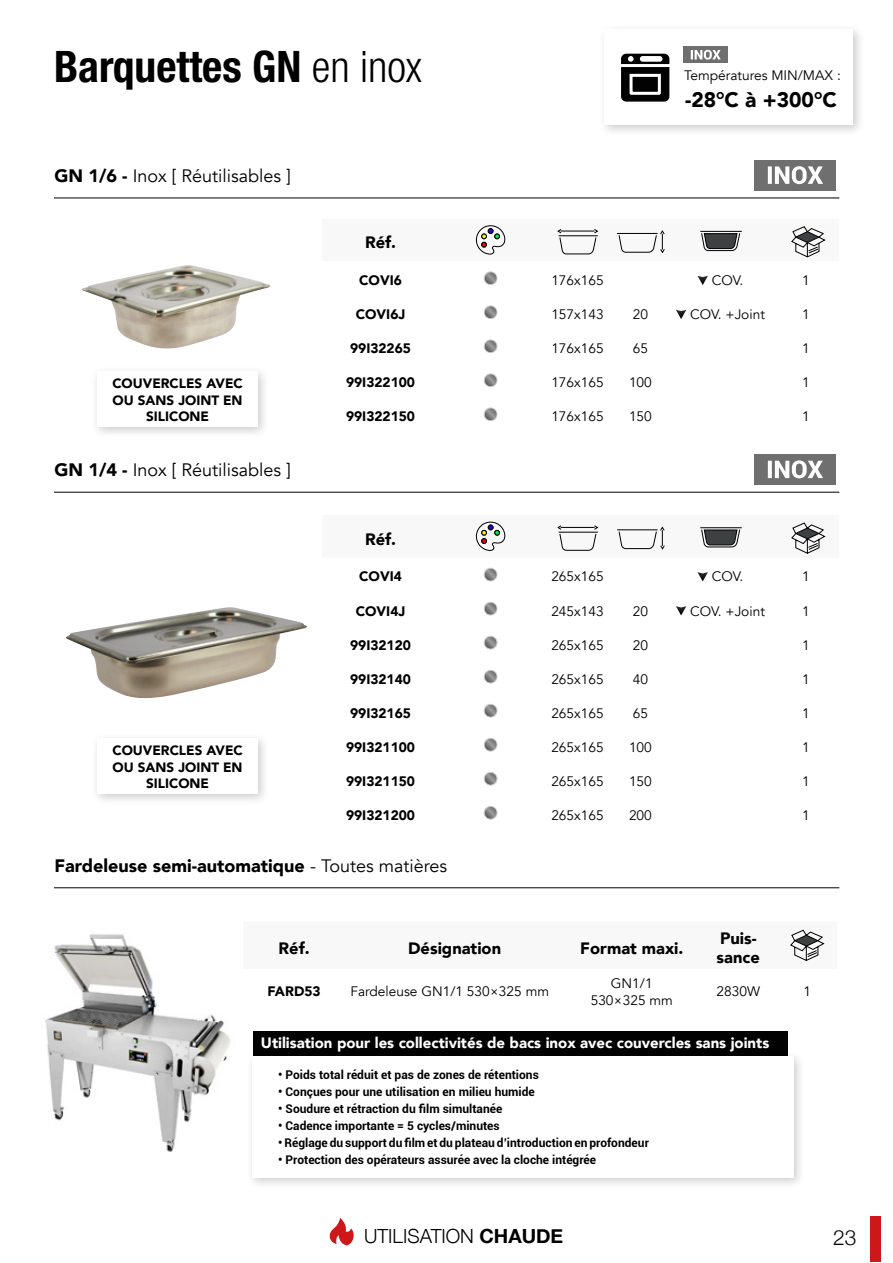
<style>
.page{position:relative;width:893px;height:1263px;background:#fff}
.page>*{position:absolute;margin:0;border:0;box-sizing:border-box;transform-origin:0 0}
.t1{font:700 condensed 43.5px "Helvetica Neue LT Std";color:#000}
.t2{font:900 21px "Avenir";color:#000}
.t3{font:300 21px "Helvetica Neue";color:#000}
.t4{font:300 19.5px "Helvetica Neue";color:#000}
.t5{font:18px "Avenir";color:#000}
.t6{font:900 18px "Avenir";color:#000}
.t7{font:900 16.5px/19.8px "Avenir";color:#000}
.t8{font:900 15px "Avenir";color:#fff}
.t9{font:13.65px/16.5px "Avenir";color:#000;text-align:center}
.t10{font:900 13.65px "Avenir";color:#000}
.t11{font:900 13.5px/16.2px "Avenir";color:#000;text-align:center}
.t12{font:700 12px "Roboto";color:#000}
.s1{font-weight:300}
.s2{font-weight:900}
.s3{font-weight:400}
.s4{font-weight:700}
</style>
<div class="page">
<svg style="left:329px;top:1218px;width:25px;height:27px"></svg>
<div style="left:870px;top:1216px;width:11px;height:46px;background:#cd1719"></div>
<hr style="left:54px;top:198px;width:785px;height:1px;background:#000">
<hr style="left:54px;top:492px;width:785px;height:1px;background:#000">
<hr style="left:54px;top:887px;width:785px;height:1px;background:#000">
<svg style="left:484px;top:272px;width:13px;height:13px"></svg>
<div style="left:484px;top:272px;width:13px;height:13px;border:1px solid #ccc;border-radius:50%"></div>
<svg style="left:697px;top:276px;width:11px;height:9px"></svg>
<svg style="left:484px;top:306px;width:13px;height:13px"></svg>
<div style="left:484px;top:306px;width:13px;height:13px;border:1px solid #ccc;border-radius:50%"></div>
<svg style="left:676px;top:310px;width:10px;height:9px"></svg>
<svg style="left:484px;top:340px;width:13px;height:13px"></svg>
<div style="left:484px;top:340px;width:13px;height:13px;border:1px solid #ccc;border-radius:50%"></div>
<svg style="left:484px;top:374px;width:13px;height:13px"></svg>
<div style="left:484px;top:374px;width:13px;height:13px;border:1px solid #ccc;border-radius:50%"></div>
<svg style="left:484px;top:408px;width:13px;height:13px"></svg>
<div style="left:484px;top:408px;width:13px;height:13px;border:1px solid #ccc;border-radius:50%"></div>
<svg style="left:484px;top:568px;width:13px;height:13px"></svg>
<div style="left:484px;top:568px;width:13px;height:13px;border:1px solid #ccc;border-radius:50%"></div>
<svg style="left:697px;top:572px;width:11px;height:9px"></svg>
<svg style="left:484px;top:602px;width:13px;height:13px"></svg>
<div style="left:484px;top:602px;width:13px;height:13px;border:1px solid #ccc;border-radius:50%"></div>
<svg style="left:676px;top:606px;width:10px;height:9px"></svg>
<svg style="left:484px;top:636px;width:13px;height:13px"></svg>
<div style="left:484px;top:636px;width:13px;height:13px;border:1px solid #ccc;border-radius:50%"></div>
<svg style="left:484px;top:670px;width:13px;height:13px"></svg>
<div style="left:484px;top:670px;width:13px;height:13px;border:1px solid #ccc;border-radius:50%"></div>
<svg style="left:484px;top:704px;width:13px;height:13px"></svg>
<div style="left:484px;top:704px;width:13px;height:13px;border:1px solid #ccc;border-radius:50%"></div>
<svg style="left:484px;top:738px;width:13px;height:13px"></svg>
<div style="left:484px;top:738px;width:13px;height:13px;border:1px solid #ccc;border-radius:50%"></div>
<svg style="left:484px;top:772px;width:13px;height:13px"></svg>
<div style="left:484px;top:772px;width:13px;height:13px;border:1px solid #ccc;border-radius:50%"></div>
<svg style="left:484px;top:806px;width:13px;height:13px"></svg>
<div style="left:484px;top:806px;width:13px;height:13px;border:1px solid #ccc;border-radius:50%"></div>
<svg style="left:475px;top:225px;width:351px;height:33px"></svg>
<svg style="left:475px;top:521px;width:351px;height:33px"></svg>
<div style="left:755px;top:160px;width:81px;height:30px;background:#706f6f"></div>
<svg style="left:768px;top:166px;width:55px;height:18px"></svg>
<div style="left:755px;top:454px;width:81px;height:31px;background:#706f6f"></div>
<svg style="left:768px;top:460px;width:55px;height:18px"></svg>
<img style="left:82px;top:265px;width:188px;height:84px">
<img style="left:66px;top:607px;width:241px;height:91px">
<img style="left:45px;top:934px;width:186px;height:218px">
<div style="left:91px;top:365px;width:179px;height:74px;background:#000;opacity:.2"></div>
<div style="left:97px;top:371px;width:160px;height:56px;background:#fff"></div>
<div style="left:91px;top:732px;width:179px;height:74px;background:#000;opacity:.2"></div>
<div style="left:97px;top:738px;width:160px;height:56px;background:#fff"></div>
<div style="left:598px;top:23px;width:267px;height:114px;background:#000;opacity:.2"></div>
<div style="left:604px;top:30px;width:249px;height:95px;background:#fff"></div>
<svg style="left:621px;top:54px;width:48px;height:48px"></svg>
<div style="left:684px;top:46px;width:44px;height:17px;background:#706f6f"></div>
<svg style="left:691px;top:50px;width:30px;height:10px"></svg>
<svg style="left:790px;top:929px;width:35px;height:32px"></svg>
<div style="left:253px;top:1032px;width:535px;height:31px;background:#020203"></div>
<div style="left:246px;top:1050px;width:559px;height:140px;background:#000;opacity:.2"></div>
<div style="left:252px;top:1056px;width:541px;height:122px;background:#fff"></div>
<h1 class="t1" style="left:54px;top:40px;width:370px">Barquettes GN <span class="s1">en inox</span></h1>
<h3 class="t5" style="left:54px;top:165px;width:238px"><span class="s2">GN 1/6 -</span> Inox [ Réutilisables ]</h3>
<p class="t9" style="left:684px;top:67px;width:158px">Températures MIN/MAX :</p>
<h2 class="t2" style="left:685px;top:81px;width:153px">-28°C à +300°C</h2>
<p class="t11" style="left:112px;top:375px;width:132px">COUVERCLES AVEC<br>OU SANS JOINT EN<br>SILICONE</p>
<h3 class="t5" style="left:54px;top:459px;width:238px"><span class="s2">GN 1/4 -</span> Inox [ Réutilisables ]</h3>
<p class="t11" style="left:112px;top:742px;width:132px">COUVERCLES AVEC<br>OU SANS JOINT EN<br>SILICONE</p>
<h3 class="t7" style="left:365px;top:232px;width:33px">Réf.</h3>
<p class="t10" style="left:359px;top:269px;width:44px">COVI6</p>
<p class="t9" style="left:551px;top:272px;width:54px">176x165</p>
<p class="t9" style="left:712px;top:272px;width:33px">COV.</p>
<p class="t9" style="left:802px;top:272px;width:9px">1</p>
<p class="t10" style="left:356px;top:303px;width:51px">COVI6J</p>
<p class="t9" style="left:551px;top:306px;width:54px">157x143</p>
<p class="t9" style="left:633px;top:306px;width:17px">20</p>
<p class="t9" style="left:690px;top:306px;width:76px">COV. +Joint</p>
<p class="t9" style="left:802px;top:306px;width:9px">1</p>
<p class="t10" style="left:350px;top:337px;width:62px">99I32265</p>
<p class="t9" style="left:551px;top:340px;width:54px">176x165</p>
<p class="t9" style="left:633px;top:340px;width:17px">65</p>
<p class="t9" style="left:802px;top:340px;width:9px">1</p>
<p class="t10" style="left:346px;top:371px;width:71px">99I322100</p>
<p class="t9" style="left:551px;top:374px;width:54px">176x165</p>
<p class="t9" style="left:629px;top:374px;width:24px">100</p>
<p class="t9" style="left:802px;top:374px;width:9px">1</p>
<p class="t10" style="left:346px;top:405px;width:71px">99I322150</p>
<p class="t9" style="left:551px;top:408px;width:54px">176x165</p>
<p class="t9" style="left:629px;top:408px;width:24px">150</p>
<p class="t9" style="left:802px;top:408px;width:9px">1</p>
<h3 class="t7" style="left:365px;top:528px;width:33px">Réf.</h3>
<p class="t10" style="left:359px;top:565px;width:44px">COVI4</p>
<p class="t9" style="left:551px;top:569px;width:54px">265x165</p>
<p class="t9" style="left:712px;top:569px;width:33px">COV.</p>
<p class="t9" style="left:802px;top:569px;width:9px">1</p>
<p class="t10" style="left:356px;top:599px;width:51px">COVI4J</p>
<p class="t9" style="left:551px;top:603px;width:54px">245x143</p>
<p class="t9" style="left:633px;top:603px;width:17px">20</p>
<p class="t9" style="left:690px;top:603px;width:76px">COV. +Joint</p>
<p class="t9" style="left:802px;top:603px;width:9px">1</p>
<p class="t10" style="left:350px;top:633px;width:62px">99I32120</p>
<p class="t9" style="left:551px;top:637px;width:54px">265x165</p>
<p class="t9" style="left:633px;top:637px;width:17px">20</p>
<p class="t9" style="left:802px;top:637px;width:9px">1</p>
<p class="t10" style="left:350px;top:667px;width:62px">99I32140</p>
<p class="t9" style="left:551px;top:671px;width:54px">265x165</p>
<p class="t9" style="left:633px;top:671px;width:17px">40</p>
<p class="t9" style="left:802px;top:671px;width:9px">1</p>
<p class="t10" style="left:350px;top:701px;width:62px">99I32165</p>
<p class="t9" style="left:551px;top:705px;width:54px">265x165</p>
<p class="t9" style="left:633px;top:705px;width:17px">65</p>
<p class="t9" style="left:802px;top:705px;width:9px">1</p>
<p class="t10" style="left:346px;top:735px;width:71px">99I321100</p>
<p class="t9" style="left:551px;top:739px;width:54px">265x165</p>
<p class="t9" style="left:629px;top:739px;width:24px">100</p>
<p class="t9" style="left:802px;top:739px;width:9px">1</p>
<p class="t10" style="left:346px;top:769px;width:71px">99I321150</p>
<p class="t9" style="left:551px;top:773px;width:54px">265x165</p>
<p class="t9" style="left:629px;top:773px;width:24px">150</p>
<p class="t9" style="left:802px;top:773px;width:9px">1</p>
<p class="t10" style="left:346px;top:803px;width:71px">99I321200</p>
<p class="t9" style="left:551px;top:807px;width:54px">265x165</p>
<p class="t9" style="left:629px;top:807px;width:24px">200</p>
<p class="t9" style="left:802px;top:807px;width:9px">1</p>
<h3 class="t6" style="left:54px;top:850px;width:394px">Fardeleuse semi-automatique <span class="s3">- Toutes matières</span></h3>
<h3 class="t7" style="left:279px;top:937px;width:33px">Réf.</h3>
<h3 class="t7" style="left:408px;top:937px;width:95px">Désignation</h3>
<h3 class="t7" style="left:580px;top:937px;width:105px">Format maxi.</h3>
<h3 class="t7" style="left:717px;top:927px;width:45px">Puis&shy;sance</h3>
<p class="t10" style="left:268px;top:980px;width:55px">FARD53</p>
<p class="t9" style="left:350px;top:984px;width:200px">Fardeleuse GN1/1 530×325 mm</p>
<p class="t9" style="left:591px;top:975px;width:84px">GN1/1<br>530×325 mm</p>
<p class="t9" style="left:717px;top:984px;width:45px">2830W</p>
<p class="t9" style="left:803px;top:984px;width:9px">1</p>
<p class="t8" style="left:261px;top:1030px;width:510px">Utilisation pour les collectivités de bacs inox avec couvercles sans joints</p>
<p class="t12" style="left:278px;top:1067px;width:262px">• Poids total réduit et pas de zones de rétentions</p>
<p class="t12" style="left:278px;top:1083px;width:258px">• Conçues pour une utilisation en milieu humide</p>
<p class="t12" style="left:278px;top:1100px;width:226px">• Soudure et rétraction du film simultanée</p>
<p class="t12" style="left:278px;top:1117px;width:223px">• Cadence importante = 5 cycles/minutes</p>
<p class="t12" style="left:278px;top:1134px;width:372px">• Réglage du support du film et du plateau d’introduction en profondeur</p>
<p class="t12" style="left:278px;top:1151px;width:319px">• Protection des opérateurs assurée avec la cloche intégrée</p>
<h3 class="t4" style="left:364px;top:1220px;width:201px">UTILISATION <span class="s4">CHAUDE</span></h3>
<h2 class="t3" style="left:833px;top:1220px;width:25px">23</h2>
</div>
